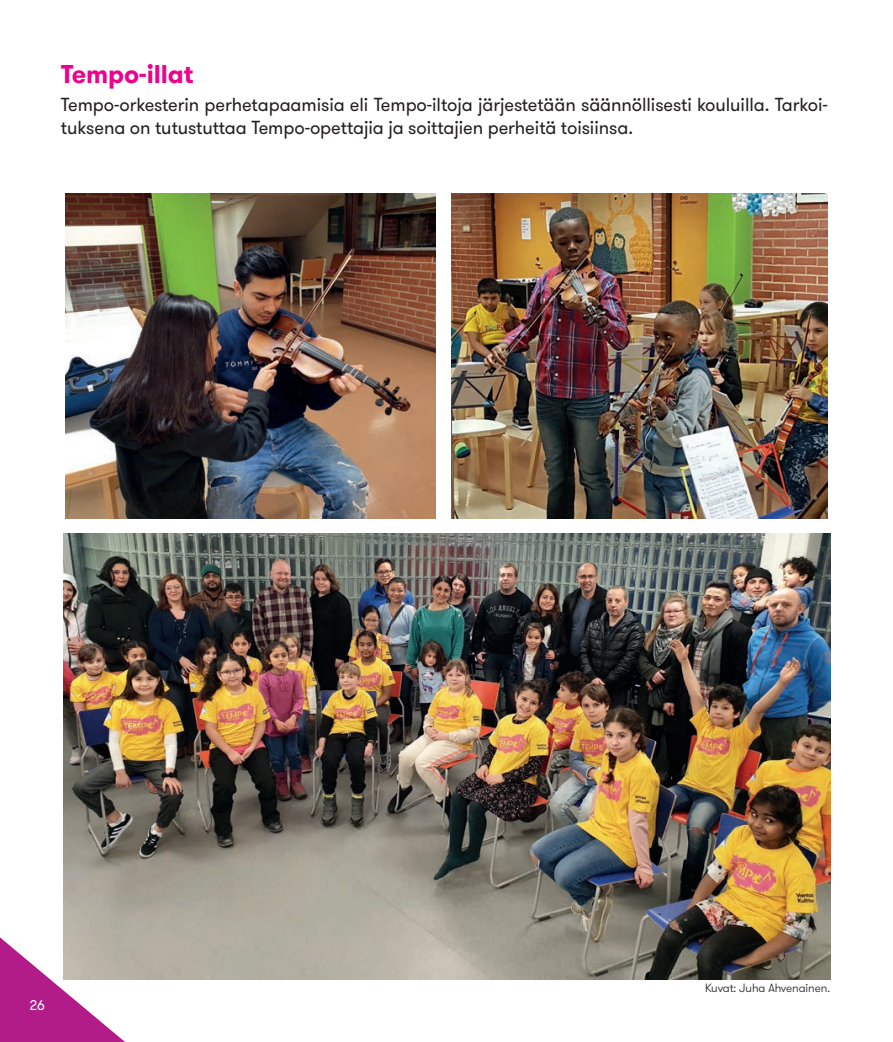
<style>
.page{position:relative;width:893px;height:1042px;background:#fff}
.page>*{position:absolute;margin:0;border:0;box-sizing:border-box;transform-origin:0 0}
.t1{font:700 25.72px "GT Walsheim";letter-spacing:-.005em;color:#ed028c}
.t2{font:18.9px/23.1px "GT Walsheim";letter-spacing:-.005em;color:#231f20}
.t3{font:14px "GT Walsheim";color:#fff}
.t4{font:300 12.08px "GT Walsheim";letter-spacing:-.005em;color:#231f20}
</style>
<div class="page">
<img style="left:63px;top:534px;width:767px;height:445px">
<img style="left:65px;top:193px;width:370px;height:325px">
<img style="left:451px;top:193px;width:377px;height:325px">
<svg style="left:0;top:927px;width:131px;height:115px"></svg>
<h1 class="t1" style="left:61px;top:57px;width:134px">Tempo-illat</h1>
<p class="t2" style="left:61px;top:93px;width:768px">Tempo-orkesterin perhetapaamisia eli Tempo-iltoja järjestetään säännöllisesti kouluilla. Tarkoi&shy;tuksena on tutustuttaa Tempo-opettajia ja soittajien perheitä toisiinsa.</p>
<p class="t3" style="left:30px;top:996px;width:17px">26</p>
<p class="t4" style="left:705px;top:980px;width:127px">Kuvat: Juha Ahvenainen.</p>
</div>
